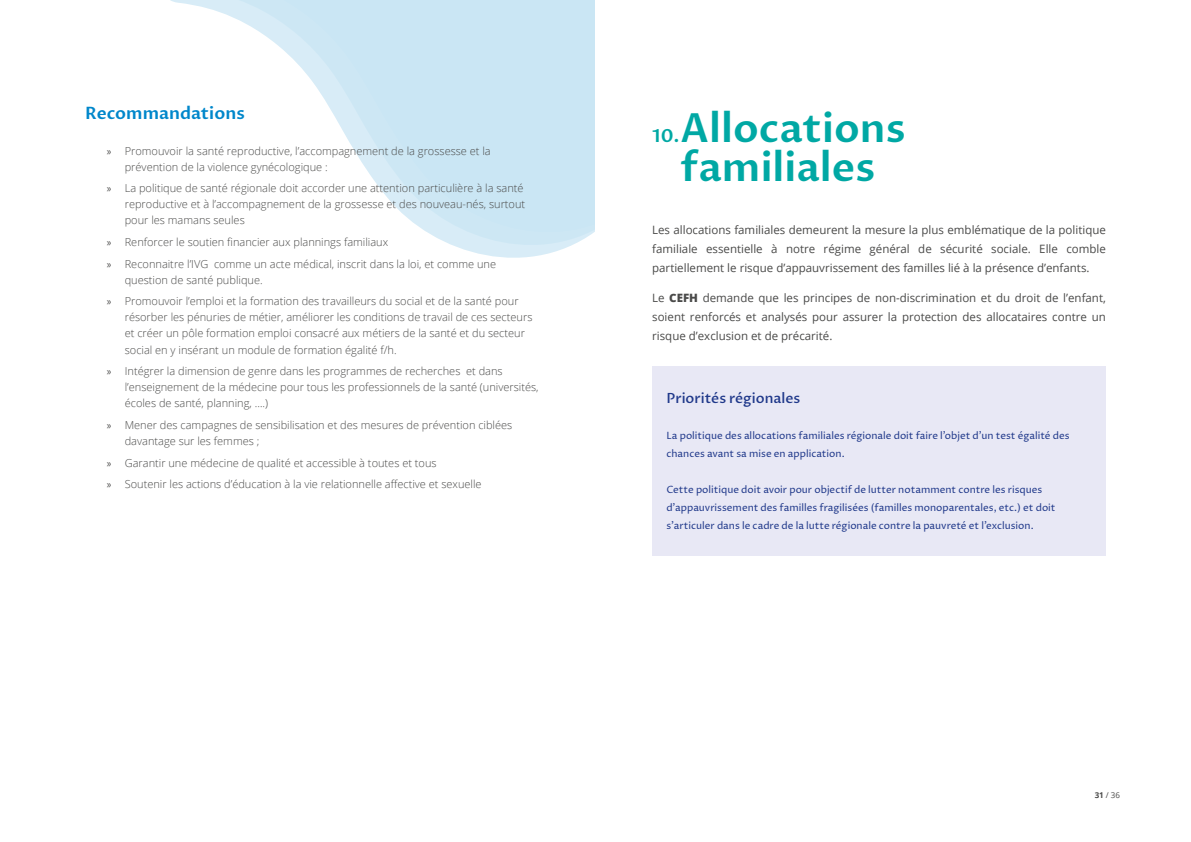
<style>
.page{position:relative;width:1191px;height:842px;background:#fff}
.page>*{position:absolute;margin:0;border:0;box-sizing:border-box;transform-origin:0 0}
.t1{font:600 40px/39px "Proza Libre";color:#00a8a4}
.t2{font:600 18px "Proza Libre";color:#00a8a4}
.t3{font:600 17px "Proza Libre";color:#0087cb}
.t4{font:500 14px "Proza Libre";color:#1f388a}
.t5{font:11.5px/19px "Open Sans";color:#4a4a49;text-align:justify}
.t6{font:300 11px/16px "Open Sans";color:#4a4a49}
.t7{font:10px/18px "Proza Libre";color:#1f388a}
.t8{font:8px "Open Sans";color:#4a4a49}
.s1{font-family:"Myriad Pro";font-weight:400}
.s2{font-weight:800}
.s3{font-weight:700}
</style>
<div class="page">
<svg style="left:170px;top:0;width:425px;height:258px;fill:#cde7f4"></svg>
<div style="left:652px;top:367px;width:454px;height:189px;background:#e8e8f5"></div>
<h3 class="t3" style="left:85px;top:102px;width:161px">Recommandations</h3>
<p class="t6" style="left:125px;top:142px;width:367px;text-indent:-18px"><span class="s1">»</span> Promouvoir la santé reproductive, l’accompagnement de la grossesse et la prévention de la violence gynécologique :</p>
<p class="t6" style="left:125px;top:180px;width:402px;text-indent:-18px"><span class="s1">»</span> La politique de santé régionale doit accorder une attention particulière à la santé reproductive et à l’accompagnement de la grossesse et des nouveau-nés, surtout pour les mamans seules</p>
<p class="t6" style="left:107px;top:231px;width:391px;line-height:21.7px"><span class="s1">»</span> Renforcer le soutien financier aux plannings familiaux<br><span class="s1">»</span> Reconnaitre l’IVG comme un acte médical, inscrit dans la loi, et comme une</p>
<p class="t6" style="left:107px;top:269px;width:413px;line-height:21.7px;text-indent:18px">question de santé publique.<br><span class="s1">»</span> Promouvoir l’emploi et la formation des travailleurs du social et de la santé pour</p>
<p class="t6" style="left:125px;top:309px;width:409px">résorber les pénuries de métier, améliorer les conditions de travail de ces secteurs et créer un pôle formation emploi consacré aux métiers de la santé et du secteur social en y insérant un module de formation égalité f/h.</p>
<p class="t6" style="left:125px;top:363px;width:415px;text-indent:-18px"><span class="s1">»</span> Intégrer la dimension de genre dans les programmes de recherches et dans l’enseignement de la médecine pour tous les professionnels de la santé (universités, écoles de santé, planning, ….)</p>
<p class="t6" style="left:125px;top:417px;width:389px;text-indent:-18px"><span class="s1">»</span> Mener des campagnes de sensibilisation et des mesures de prévention ciblées davantage sur les femmes ;</p>
<p class="t6" style="left:107px;top:451px;width:376px;line-height:21.7px"><span class="s1">»</span> Garantir une médecine de qualité et accessible à toutes et tous<br><span class="s1">»</span> Soutenir les actions d’éducation à la vie relationnelle affective et sexuelle</p>
<h1 class="t1" style="left:680px;top:109px;width:226px">Allocations familiales</h1>
<h2 class="t2" style="left:652px;top:124px;width:29px">10.</h2>
<p class="t5" style="left:652px;top:220px;width:455px">Les allocations familiales demeurent la mesure la plus emblématique de la politique familiale essentielle à notre régime général de sécurité sociale. Elle comble partiellement le risque d’appauvrissement des familles lié à la présence d’enfants.</p>
<p class="t5" style="left:652px;top:288px;width:455px">Le <span class="s2">CEFH</span> demande que les principes de non-discrimination et du droit de l’enfant, soient renforcés et analysés pour assurer la protection des allocataires contre un risque d’exclusion et de précarité.</p>
<p class="t4" style="left:666px;top:390px;width:135px">Priorités régionales</p>
<p class="t7" style="left:666px;top:427px;width:404px">La politique des allocations familiales régionale doit faire l’objet d’un test égalité des chances avant sa mise en application.</p>
<p class="t7" style="left:666px;top:481px;width:391px">Cette politique doit avoir pour objectif de lutter notamment contre les risques d’appauvrissement des familles fragilisées (familles monoparentales, etc.) et doit s’articuler dans le cadre de la lutte régionale contre la pauvreté et l’exclusion.</p>
<p class="t8" style="left:1094px;top:790px;width:27px"><span class="s3">31</span> / 36</p>
</div>
